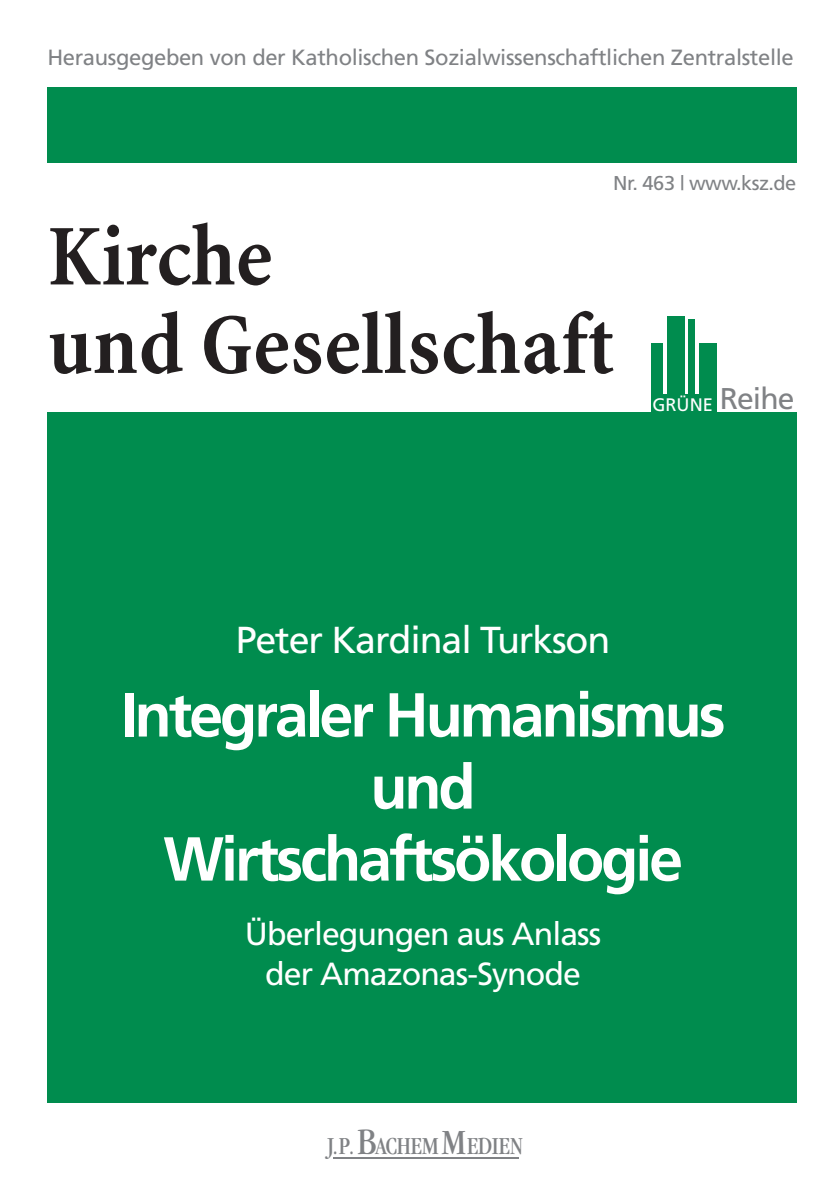
<style>
.page{position:relative;width:840px;height:1191px;background:#fff}
.page>*{position:absolute;margin:0;border:0;box-sizing:border-box;transform-origin:0 0}
.t1{font:700 condensed 88px/88.4px "Minion";letter-spacing:.005em;color:#231f20}
.t2{font:700 62px/72px "Frutiger";letter-spacing:-.05em;color:#fff;text-align:center}
.t3{font:37.6px "Frutiger";letter-spacing:-.03em;color:#fff}
.t4{font:32px/40px "Frutiger";letter-spacing:-.03em;color:#fff;text-align:center}
.t5{font:condensed 25.4px "Garamond";letter-spacing:-.01em;color:#808285}
.t6{font:22px "Frutiger";letter-spacing:-.015em;color:#808285}
.t7{font:20px "Frutiger";letter-spacing:-.03em;color:#808285}
.t8{font:18.2px "Frutiger";color:#fff}
.s1{font-size:30px;color:#808285}
.s2{font-size:38.2px}
.s3{font-size:36.6px}
</style>
<div class="page">
<div style="left:47px;top:412px;width:749px;height:691px;background:#008c4e"></div>
<div style="left:47px;top:87px;width:749px;height:76px;background:#008c4e"></div>
<div style="left:667px;top:316px;width:17px;height:97px;background:#008c4e"></div>
<div style="left:699px;top:344px;width:17px;height:69px;background:#008c4e"></div>
<div style="left:651px;top:344px;width:11px;height:69px;background:#008c4e"></div>
<div style="left:688px;top:320px;width:6px;height:93px;background:#008c4e"></div>
<div style="left:651px;top:395px;width:63px;height:18px;background:#008c4e"></div>
<hr style="left:333px;top:1157px;width:185px;height:1px;background:#808285">
<p class="t6" style="left:47px;top:49px;width:747px">Herausgegeben von der Katholischen Sozialwissenschaftlichen Zentralstelle</p>
<p class="t7" style="left:613px;top:175px;width:184px">Nr. 463 | www.ksz.de</p>
<h1 class="t1" style="left:47px;top:220px;width:568px">Kirche<br>und Gesellschaft</h1>
<p class="t8" style="left:652px;top:397px;width:143px">GRÜNE <span class="s1">Reihe</span></p>
<h3 class="t3" style="left:235px;top:624px;width:376px">Peter Kardinal Turkson</h3>
<h2 class="t2" style="left:121px;top:684px;width:606px">Integraler Humanismus und<br>Wirtschaftsökologie</h2>
<h3 class="t4" style="left:245px;top:916px;width:357px">Überlegungen aus Anlass der Amazonas-Synode</h3>
<p class="t5" style="left:327px;top:1136px;width:197px">J.P. <span class="s2">B</span>ACHEM <span class="s3">M</span>EDIEN</p>
</div>
